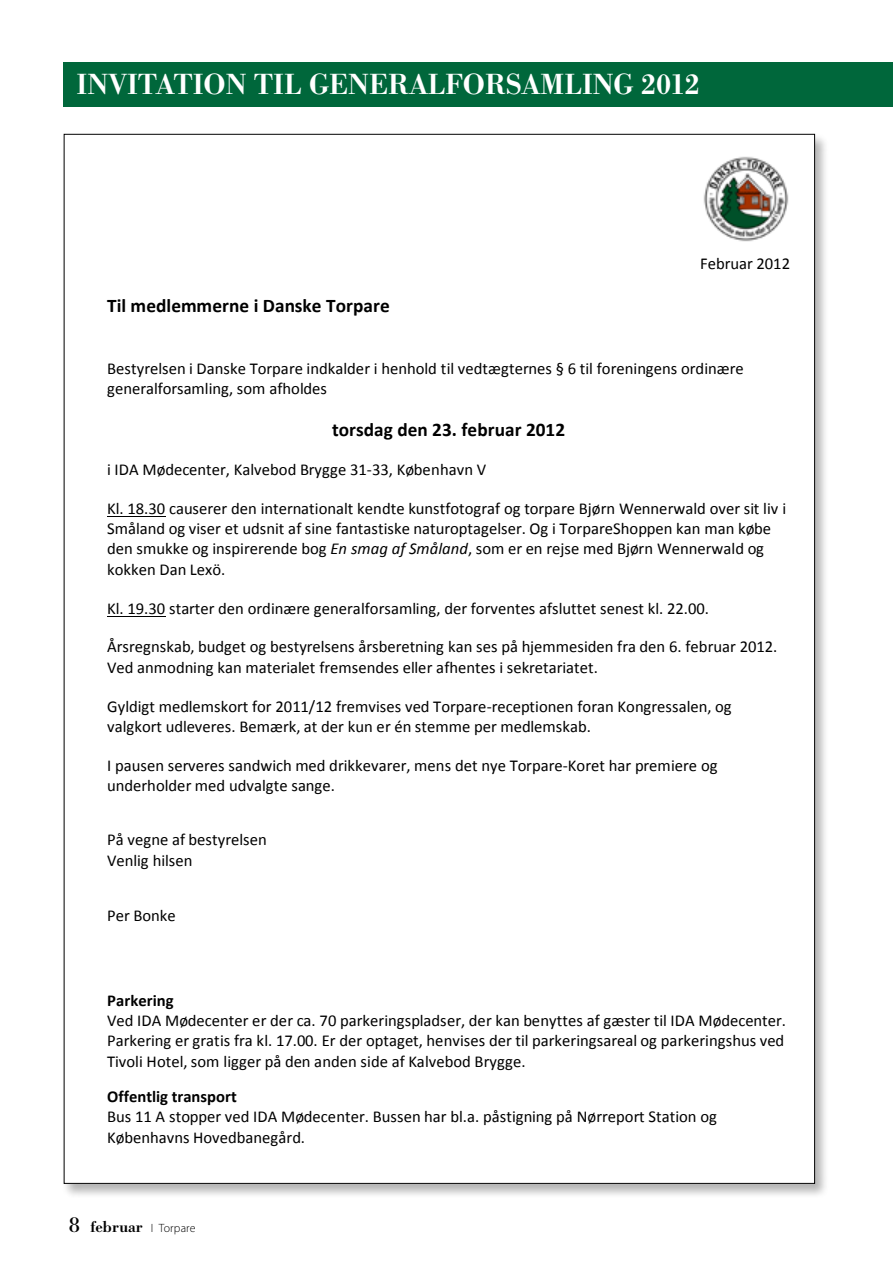
<style>
.page{position:relative;width:893px;height:1263px;background:#fff}
.page>*{position:absolute;margin:0;border:0;box-sizing:border-box;transform-origin:0 0}
.RUBRIK{font:600 30.3px "Bodoni Antiqua T";color:#fff}
.t1{font:700 19.2px "Calibri";color:#000}
.t2{font:16.65px/20.2px "Calibri";color:#000}
.t3{font:300 12px "Myriad Pro";letter-spacing:.01em;color:#000}
.s1{font-style:italic}
.s2{font-weight:700}
.s3{font-family:"Bodoni Antiqua T";font-weight:400;font-size:22.5px}
.s4{font-family:"Bodoni Antiqua T";font-weight:600;font-size:16.5px}
</style>
<div class="page">
<div style="left:62px;top:132px;width:767px;height:1066px;background:#000;opacity:.3"></div>
<div style="left:64px;top:134px;width:751px;height:1049px;background:#fff"></div>
<hr style="left:107px;top:516px;width:58px;height:1px;background:#000">
<hr style="left:107px;top:616px;width:58px;height:1px;background:#000">
<img style="left:703px;top:156px;width:86px;height:86px">
<div style="left:64px;top:62px;width:829px;height:44px;background:#00673b"></div>
<p class="RUBRIK" style="left:77px;top:66px;width:625px">INVITATION TIL GENERALFORSAMLING 2012</p>
<p class="t1" style="left:107px;top:294px;width:284px">Til medlemmerne i Danske Torpare</p>
<p class="t2" style="left:700px;top:252px;width:92px">Februar 2012</p>
<p class="t2" style="left:107px;top:357px;width:638px">Bestyrelsen i Danske Torpare indkalder i henhold til vedtægternes § 6 til foreningens ordinære generalforsamling, som afholdes</p>
<p class="t1" style="left:332px;top:417px;width:235px">torsdag den 23. februar 2012</p>
<p class="t2" style="left:107px;top:458px;width:380px">i IDA Mødecenter, Kalvebod Brygge 31--‐33, København V</p>
<p class="t2" style="left:107px;top:497px;width:681px">Kl. 18.30 causerer den internationalt kendte kunstfotograf og torpare Bjørn Wennerwald over sit liv i Småland og viser et udsnit af sine fantastiske naturoptagelser. Og i TorpareShoppen kan man købe den smukke og inspirerende bog <span class="s1">En smag af Småland</span>, som er en rejse med Bjørn Wennerwald og kokken Dan Lexö.</p>
<p class="t2" style="left:107px;top:597px;width:603px">Kl. 19.30 starter den ordinære generalforsamling, der forventes afsluttet senest kl. 22.00.</p>
<p class="t2" style="left:107px;top:636px;width:672px">Årsregnskab, budget og bestyrelsens årsberetning kan ses på hjemmesiden fra den 6. februar 2012.<br>Ved anmodning kan materialet fremsendes eller afhentes i sekretariatet.</p>
<p class="t2" style="left:107px;top:695px;width:626px">Gyldigt medlemskort for 2011/12 fremvises ved Torpare--‐receptionen foran Kongressalen, og valgkort udleveres. Bemærk, at der kun er én stemme per medlemskab.</p>
<p class="t2" style="left:107px;top:754px;width:612px">I pausen serveres sandwich med drikkevarer, mens det nye Torpare--‐Koret har premiere og underholder med udvalgte sange.</p>
<p class="t2" style="left:107px;top:829px;width:161px">På vegne af bestyrelsen<br>Venlig hilsen</p>
<p class="t2" style="left:107px;top:905px;width:70px">Per Bonke</p>
<p class="t2" style="left:107px;top:990px;width:680px"><span class="s2">Parkering<br></span>Ved IDA Mødecenter er der ca. 70 parkeringspladser, der kan benyttes af gæster til IDA Mødecenter.<br>Parkering er gratis fra kl. 17.00. Er der optaget, henvises der til parkeringsareal og parkeringshus ved Tivoli Hotel, som ligger på den anden side af Kalvebod Brygge.</p>
<p class="t2" style="left:107px;top:1086px;width:611px"><span class="s2">Offentlig transport<br></span>Bus 11 A stopper ved IDA Mødecenter. Bussen har bl.a. påstigning på Nørreport Station og<br>Københavns Hovedbanegård.</p>
<p class="t3" style="left:69px;top:1221px;width:128px"><span class="s3">8</span> <span class="s4">februar</span> I Torpare</p>
</div>
